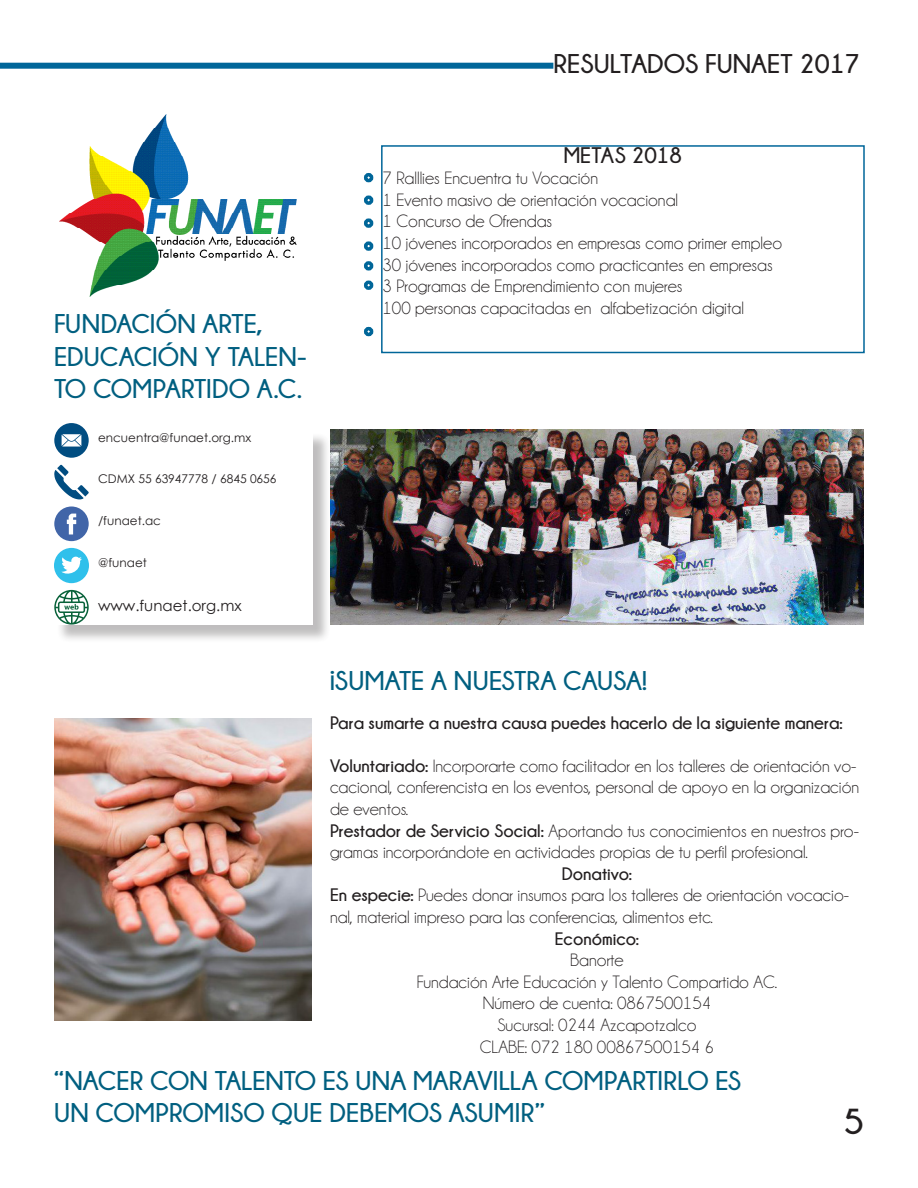
<style>
.page{position:relative;width:918px;height:1188px;background:#fff}
.page>*{position:absolute;margin:0;border:0;box-sizing:border-box;transform-origin:0 0}
.t1{font:700 36px "Champagne&Limousines";color:#231f20}
.Titulos{font:700 27px/32.4px "Champagne&Limousines";color:#005f80}
.t2{font:700 27px "Champagne&Limousines";color:#231f20}
.t3{font:700 22.5px "Champagne&Limousines";color:#231f20}
.t4{font:18px/21.6px "Champagne&Limousines";color:#231f20}
.t5{font:700 18px "Champagne&Limousines";color:#231f20}
.t6{font:15px "Century Gothic";color:#231f20}
.t7{font:12px "Century Gothic";color:#231f20}
.s1{font-weight:700}
</style>
<div class="page">
<div style="left:0;top:63px;width:553px;height:6px;background:#069"></div>
<div style="left:381px;top:145px;width:484px;height:208px;border:2px solid #069"></div>
<img style="left:59px;top:114px;width:238px;height:182px">
<div style="left:56px;top:432px;width:275px;height:211px;background:#231f20;opacity:.75"></div>
<div style="left:54px;top:430px;width:258px;height:195px;background:#fff"></div>
<svg style="left:54px;top:506px;width:35px;height:35px"></svg>
<svg style="left:54px;top:465px;width:35px;height:34px"></svg>
<svg style="left:54px;top:548px;width:35px;height:35px"></svg>
<svg style="left:54px;top:590px;width:35px;height:35px"></svg>
<svg style="left:54px;top:423px;width:35px;height:35px"></svg>
<img style="left:330px;top:430px;width:534px;height:195px">
<img style="left:54px;top:719px;width:258px;height:301px">
<div style="left:364px;top:173px;width:9px;height:9px;border:6px solid #069;border-radius:50%"></div>
<div style="left:364px;top:195px;width:9px;height:10px;border:6px solid #069;border-radius:50%"></div>
<div style="left:364px;top:218px;width:9px;height:10px;border:6px solid #069;border-radius:50%"></div>
<div style="left:364px;top:241px;width:9px;height:10px;border:6px solid #069;border-radius:50%"></div>
<div style="left:364px;top:261px;width:9px;height:10px;border:6px solid #069;border-radius:50%"></div>
<div style="left:364px;top:281px;width:9px;height:9px;border:6px solid #069;border-radius:50%"></div>
<div style="left:364px;top:327px;width:9px;height:9px;border:6px solid #069;border-radius:50%"></div>
<h2 class="t2" style="left:553px;top:49px;width:308px">RESULTADOS FUNAET 2017</h2>
<p class="Titulos" style="left:54px;top:307px;width:254px">FUNDACIÓN ARTE,<br>EDUCACIÓN Y TALEN-<br>TO COMPARTIDO A.C.</p>
<p class="t7" style="left:98px;top:429px;width:155px">encuentra@funaet.org.mx</p>
<p class="t7" style="left:98px;top:471px;width:180px">CDMX 55 63947778 / 6845 0656</p>
<p class="t7" style="left:98px;top:512px;width:64px">/funaet.ac</p>
<p class="t7" style="left:98px;top:554px;width:50px">@funaet</p>
<p class="t6" style="left:98px;top:595px;width:145px">www.funaet.org.mx</p>
<p class="t3" style="left:564px;top:142px;width:120px">METAS 2018</p>
<p class="t4" style="left:383px;top:168px;width:217px">7 Ralllies Encuentra tu Vocación</p>
<p class="t4" style="left:383px;top:189px;width:297px">1 Evento masivo de orientación vocacional</p>
<p class="t4" style="left:383px;top:211px;width:171px">1 Concurso de Ofrendas</p>
<p class="t4" style="left:383px;top:232px;width:401px">10 jóvenes incorporados en empresas como primer empleo</p>
<p class="t4" style="left:383px;top:254px;width:392px">30 jóvenes incorporados como practicantes en empresas</p>
<p class="t4" style="left:383px;top:276px;width:301px">3 Programas de Emprendimiento con mujeres</p>
<p class="t4" style="left:383px;top:297px;width:363px">100 personas capacitadas en alfabetización digital</p>
<p class="Titulos" style="left:330px;top:664px;width:319px">¡SUMATE A NUESTRA CAUSA!</p>
<p class="t5" style="left:330px;top:713px;width:514px">Para sumarte a nuestra causa puedes hacerlo de la siguiente manera:</p>
<p class="t4" style="left:330px;top:755px;width:531px"><span class="s1">Voluntariado:</span> Incorporarte como facilitador en los talleres de orientación vo&shy;cacional, conferencista en los eventos, personal de apoyo en la organización de eventos.</p>
<p class="t4" style="left:330px;top:820px;width:530px"><span class="s1">Prestador de Servicio Social:</span> Aportando tus conocimientos en nuestros pro&shy;gramas incorporándote en actividades propias de tu perfil profesional.</p>
<p class="t5" style="left:562px;top:864px;width:72px">Donativo:</p>
<p class="t4" style="left:330px;top:885px;width:521px"><span class="s1">En especie:</span> Puedes donar insumos para los talleres de orientación vocacio&shy;nal, material impreso para las conferencias, alimentos etc.</p>
<p class="t5" style="left:555px;top:929px;width:86px">Económico:</p>
<p class="t4" style="left:570px;top:950px;width:55px">Banorte</p>
<p class="t4" style="left:417px;top:971px;width:362px">Fundación Arte Educación y Talento Compartido AC.</p>
<p class="t4" style="left:483px;top:993px;width:230px">Número de cuenta: 0867500154</p>
<p class="t4" style="left:497px;top:1014px;width:201px">Sucursal: 0244 Azcapotzalco</p>
<p class="t4" style="left:480px;top:1036px;width:236px">CLABE: 072 180 00867500154 6</p>
<p class="Titulos" style="left:54px;top:1064px;width:689px">“NACER CON TALENTO ES UNA MARAVILLA COMPARTIRLO ES<br>UN COMPROMISO QUE DEBEMOS ASUMIR”</p>
<h1 class="t1" style="left:844px;top:1101px;width:22px">5</h1>
</div>
